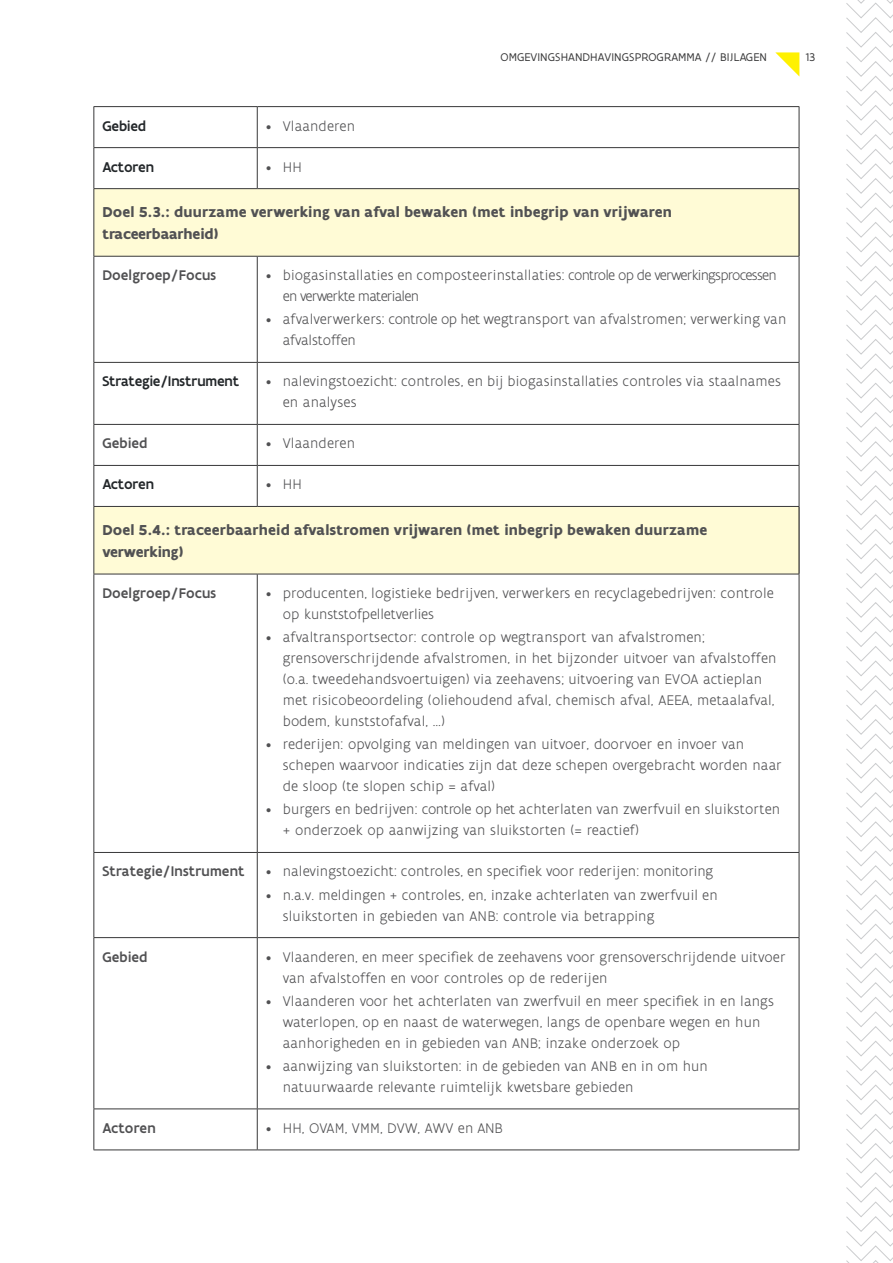
<style>
.page{position:relative;width:893px;height:1263px;background:#fff}
.page>*{position:absolute;margin:0;border:0;box-sizing:border-box;transform-origin:0 0}
.t1_3{font:700 15.45px/22px "Flanders Art Sans";letter-spacing:.01em;color:#515153}
.t1{font:300 15px/21px "Flanders Art Sans";letter-spacing:.01em;color:#515153}
.t2{font:300 15px/21px "Flanders Art Sans";letter-spacing:-.05em;color:#515153}
.t1_4{font:500 15px "Flanders Art Sans";letter-spacing:.01em;color:#515153}
.t1_4-2{font:500 15px "Flanders Art Sans";letter-spacing:-.01em;color:#23272a}
.t3{font:12px "Flanders Art Sans";letter-spacing:.005em;color:#383839}
</style>
<div class="page">
<svg style="left:846px;top:0;width:47px;height:1263px"></svg>
<svg style="left:775px;top:52px;width:24px;height:24px"></svg>
<svg style="left:95px;top:189px;width:704px;height:385px"></svg>
<hr style="left:94px;top:106px;width:163px;height:1px;background:#383839">
<hr style="left:257px;top:106px;width:542px;height:1px;background:#383839">
<hr style="left:257px;top:107px;width:1px;height:40px;background:#383839">
<hr style="left:94px;top:147px;width:163px;height:1px;background:#383839">
<hr style="left:257px;top:147px;width:542px;height:1px;background:#383839">
<hr style="left:257px;top:148px;width:1px;height:40px;background:#383839">
<hr style="left:257px;top:257px;width:1px;height:105px;background:#383839">
<hr style="left:94px;top:362px;width:163px;height:1px;background:#383839">
<hr style="left:257px;top:362px;width:542px;height:1px;background:#383839">
<hr style="left:257px;top:363px;width:1px;height:61px;background:#383839">
<hr style="left:94px;top:424px;width:163px;height:1px;background:#383839">
<hr style="left:257px;top:424px;width:542px;height:1px;background:#383839">
<hr style="left:257px;top:425px;width:1px;height:40px;background:#383839">
<hr style="left:94px;top:465px;width:163px;height:1px;background:#383839">
<hr style="left:257px;top:465px;width:542px;height:1px;background:#383839">
<hr style="left:257px;top:466px;width:1px;height:40px;background:#383839">
<hr style="left:257px;top:574px;width:1px;height:278px;background:#383839">
<hr style="left:94px;top:852px;width:163px;height:1px;background:#383839">
<hr style="left:257px;top:852px;width:542px;height:1px;background:#383839">
<hr style="left:257px;top:853px;width:1px;height:84px;background:#383839">
<hr style="left:94px;top:937px;width:163px;height:1px;background:#383839">
<hr style="left:257px;top:937px;width:542px;height:1px;background:#383839">
<hr style="left:257px;top:938px;width:1px;height:170px;background:#383839">
<hr style="left:94px;top:1108px;width:163px;height:1px;background:#383839">
<hr style="left:257px;top:1108px;width:542px;height:1px;background:#383839">
<hr style="left:257px;top:1109px;width:1px;height:40px;background:#383839">
<hr style="left:94px;top:188px;width:163px;height:1px;background:#383839">
<hr style="left:257px;top:188px;width:542px;height:1px;background:#383839">
<hr style="left:94px;top:256px;width:163px;height:1px;background:#383839">
<hr style="left:257px;top:256px;width:542px;height:1px;background:#383839">
<hr style="left:94px;top:506px;width:163px;height:1px;background:#383839">
<hr style="left:257px;top:506px;width:542px;height:1px;background:#383839">
<hr style="left:94px;top:574px;width:163px;height:1px;background:#383839">
<hr style="left:257px;top:574px;width:542px;height:1px;background:#383839">
<hr style="left:94px;top:1149px;width:163px;height:1px;background:#383839">
<hr style="left:257px;top:1149px;width:542px;height:1px;background:#383839">
<hr style="left:94px;top:107px;width:1px;height:40px;background:#383839">
<hr style="left:799px;top:107px;width:1px;height:40px;background:#383839">
<hr style="left:94px;top:148px;width:1px;height:40px;background:#383839">
<hr style="left:799px;top:148px;width:1px;height:40px;background:#383839">
<hr style="left:94px;top:189px;width:1px;height:67px;background:#383839">
<hr style="left:94px;top:257px;width:1px;height:105px;background:#383839">
<hr style="left:799px;top:257px;width:1px;height:105px;background:#383839">
<hr style="left:94px;top:363px;width:1px;height:61px;background:#383839">
<hr style="left:799px;top:363px;width:1px;height:61px;background:#383839">
<hr style="left:94px;top:425px;width:1px;height:40px;background:#383839">
<hr style="left:799px;top:425px;width:1px;height:40px;background:#383839">
<hr style="left:94px;top:466px;width:1px;height:40px;background:#383839">
<hr style="left:799px;top:466px;width:1px;height:40px;background:#383839">
<hr style="left:94px;top:507px;width:1px;height:67px;background:#383839">
<hr style="left:94px;top:574px;width:1px;height:278px;background:#383839">
<hr style="left:799px;top:574px;width:1px;height:278px;background:#383839">
<hr style="left:94px;top:853px;width:1px;height:84px;background:#383839">
<hr style="left:799px;top:853px;width:1px;height:84px;background:#383839">
<hr style="left:94px;top:938px;width:1px;height:170px;background:#383839">
<hr style="left:799px;top:938px;width:1px;height:170px;background:#383839">
<hr style="left:94px;top:1109px;width:1px;height:40px;background:#383839">
<hr style="left:799px;top:1109px;width:1px;height:40px;background:#383839">
<hr style="left:799px;top:189px;width:1px;height:67px;background:#000001">
<hr style="left:799px;top:507px;width:1px;height:67px;background:#000001">
<p class="t3" style="left:501px;top:50px;width:268px">OMGEVINGSHANDHAVINGSPROGRAMMA // BIJLAGEN</p>
<p class="t3" style="left:806px;top:50px;width:11px">13</p>
<p class="t1_4-2" style="left:102px;top:116px;width:45px">Gebied</p>
<p class="t1" style="left:266px;top:116px;width:91px">• Vlaanderen</p>
<p class="t1_4-2" style="left:102px;top:157px;width:53px">Actoren</p>
<p class="t1" style="left:266px;top:157px;width:38px">• HH</p>
<p class="t1_3" style="left:102px;top:201px;width:571px">Doel 5.3.: duurzame verwerking van afval bewaken (met inbegrip van vrijwaren traceerbaarheid)</p>
<p class="t1_4" style="left:102px;top:266px;width:115px">Doelgroep/Focus</p>
<p class="t2" style="left:283px;top:265px;width:496px;text-indent:-17px">• biogasinstallaties en composteerinstallaties: controle op de verwerkingsprocessen en verwerkte materialen</p>
<p class="t1" style="left:283px;top:309px;width:505px;text-indent:-17px">• afvalverwerkers: controle op het wegtransport van afvalstromen; verwerking van afvalstoffen</p>
<p class="t1_4-2" style="left:102px;top:372px;width:138px">Strategie/Instrument</p>
<p class="t1" style="left:283px;top:371px;width:500px;text-indent:-17px">• nalevingstoezicht: controles, en bij biogasinstallaties controles via staalnames en analyses</p>
<p class="t1_4" style="left:102px;top:434px;width:47px">Gebied</p>
<p class="t1" style="left:266px;top:433px;width:91px">• Vlaanderen</p>
<p class="t1_4-2" style="left:102px;top:475px;width:53px">Actoren</p>
<p class="t1" style="left:266px;top:474px;width:38px">• HH</p>
<p class="t1_3" style="left:102px;top:519px;width:606px">Doel 5.4.: traceerbaarheid afvalstromen vrijwaren (met inbegrip bewaken duurzame verwerking)</p>
<p class="t1_4" style="left:102px;top:584px;width:115px">Doelgroep/Focus</p>
<p class="t1" style="left:283px;top:583px;width:492px;text-indent:-17px">• producenten, logistieke bedrijven, verwerkers en recyclagebedrijven: controle op kunststofpelletverlies</p>
<p class="t1" style="left:283px;top:627px;width:495px;text-indent:-17px">• afvaltransportsector: controle op wegtransport van afvalstromen; grensoverschrijdende afvalstromen, in het bijzonder uitvoer van afvalstoffen (o.a. tweedehandsvoertuigen) via zeehavens; uitvoering van EVOA actieplan met risicobeoordeling (oliehoudend afval, chemisch afval, AEEA, metaalafval, bodem, kunststofafval, …)</p>
<p class="t1" style="left:283px;top:734px;width:500px;text-indent:-17px">• rederijen: opvolging van meldingen van uitvoer, doorvoer en invoer van schepen waarvoor indicaties zijn dat deze schepen overgebracht worden naar de sloop (te slopen schip = afval)</p>
<p class="t1" style="left:283px;top:799px;width:499px;text-indent:-17px">• burgers en bedrijven: controle op het achterlaten van zwerfvuil en sluikstorten + onderzoek op aanwijzing van sluikstorten (= reactief)</p>
<p class="t1_4" style="left:102px;top:862px;width:144px">Strategie/Instrument</p>
<p class="t1" style="left:266px;top:861px;width:449px">• nalevingstoezicht: controles, en specifiek voor rederijen: monitoring</p>
<p class="t1" style="left:283px;top:885px;width:436px;text-indent:-17px">• n.a.v. meldingen + controles, en, inzake achterlaten van zwerfvuil en sluikstorten in gebieden van ANB: controle via betrapping</p>
<p class="t1_4" style="left:102px;top:947px;width:47px">Gebied</p>
<p class="t1" style="left:283px;top:947px;width:504px;text-indent:-17px">• Vlaanderen, en meer specifiek de zeehavens voor grensoverschrijdende uitvoer van afvalstoffen en voor controles op de rederijen</p>
<p class="t1" style="left:283px;top:991px;width:493px;text-indent:-17px">• Vlaanderen voor het achterlaten van zwerfvuil en meer specifiek in en langs waterlopen, op en naast de waterwegen, langs de openbare wegen en hun aanhorigheden en in gebieden van ANB; inzake onderzoek op</p>
<p class="t1" style="left:283px;top:1056px;width:427px;text-indent:-17px">• aanwijzing van sluikstorten: in de gebieden van ANB en in om hun natuurwaarde relevante ruimtelijk kwetsbare gebieden</p>
<p class="t1_4" style="left:102px;top:1118px;width:55px">Actoren</p>
<p class="t1" style="left:266px;top:1118px;width:238px">• HH, OVAM, VMM, DVW, AWV en ANB</p>
</div>
